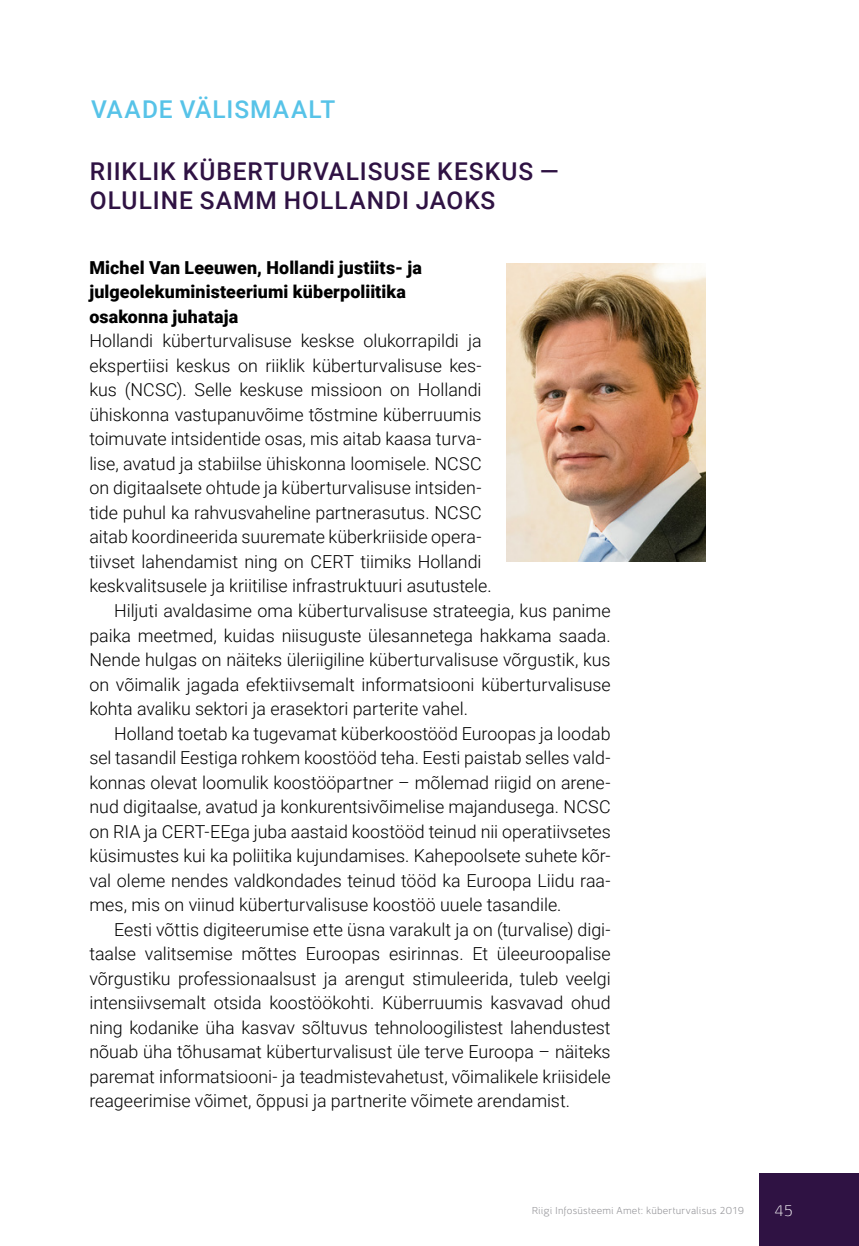
<style>
.page{position:relative;width:859px;height:1246px;background:#fff}
.page>*{position:absolute;margin:0;border:0;box-sizing:border-box;transform-origin:0 0}
.t1{font:500 24.5px/29.8px "Roboto";letter-spacing:.04em;color:#2f1243}
.t2{font:500 24.5px "Roboto";letter-spacing:.045em;color:#57c3e8}
.t3{font:300 17.85px "Roboto";color:#000}
.t4{font:900 17.85px/24.5px "Roboto";letter-spacing:.01em;color:#000}
.t5{font:300 15.75px "Ludwig";color:#fff}
.t6{font:10.5px "Ludwig";letter-spacing:.015em;color:#98989c}
</style>
<div class="page">
<div style="left:758px;top:1172px;width:100px;height:73px;background:#2f1243"></div>
<img style="left:506px;top:264px;width:198px;height:297px">
<h1 class="t2" style="left:91px;top:92px;width:246px">VAADE VÄLISMAALT</h1>
<h1 class="t1" style="left:90px;top:155px;width:470px">RIIKLIK KÜBERTURVALISUSE KESKUS —<br>OLULINE SAMM HOLLANDI JAOKS</h1>
<p class="t4" style="left:89px;top:254px;width:334px">Michel Van Leeuwen, Hollandi justiits- ja julgeolekuministeeriumi küberpoliitika osakonna juhataja</p>
<p class="t3" style="left:89px;top:328px;width:393px">Hollandi küberturvalisuse keskse olukorrapildi ja</p>
<p class="t3" style="left:89px;top:353px;width:393px">ekspertiisi keskus on riiklik küberturvalisuse kes-</p>
<p class="t3" style="left:89px;top:377px;width:393px">kus (NCSC). Selle keskuse missioon on Hollandi</p>
<p class="t3" style="left:89px;top:402px;width:393px">ühiskonna vastupanuvõime tõstmine küberruumis</p>
<p class="t3" style="left:89px;top:426px;width:393px">toimuvate intsidentide osas, mis aitab kaasa turva-</p>
<p class="t3" style="left:89px;top:451px;width:393px">lise, avatud ja stabiilse ühiskonna loomisele. NCSC</p>
<p class="t3" style="left:89px;top:475px;width:393px">on digitaalsete ohtude ja küberturvalisuse intsiden-</p>
<p class="t3" style="left:89px;top:500px;width:393px">tide puhul ka rahvusvaheline partnerasutus. NCSC</p>
<p class="t3" style="left:89px;top:524px;width:393px">aitab koordineerida suuremate küberkriiside opera-</p>
<p class="t3" style="left:89px;top:549px;width:393px">tiivset lahendamist ning on CERT tiimiks Hollandi</p>
<p class="t3" style="left:89px;top:573px;width:401px">keskvalitsusele ja kriitilise infrastruktuuri asutustele.</p>
<p class="t3" style="left:114px;top:598px;width:498px">Hiljuti avaldasime oma küberturvalisuse strateegia, kus panime</p>
<p class="t3" style="left:89px;top:622px;width:520px">paika meetmed, kuidas niisuguste ülesannetega hakkama saada.</p>
<p class="t3" style="left:89px;top:647px;width:522px">Nende hulgas on näiteks üleriigiline küberturvalisuse võrgustik, kus</p>
<p class="t3" style="left:89px;top:671px;width:522px">on võimalik jagada efektiivsemalt informatsiooni küberturvalisuse</p>
<p class="t3" style="left:89px;top:696px;width:377px">kohta avaliku sektori ja erasektori parterite vahel.</p>
<p class="t3" style="left:114px;top:720px;width:498px">Holland toetab ka tugevamat küberkoostööd Euroopas ja loodab</p>
<p class="t3" style="left:89px;top:745px;width:522px">sel tasandil Eestiga rohkem koostööd teha. Eesti paistab selles vald-</p>
<p class="t3" style="left:89px;top:769px;width:522px">konnas olevat loomulik koostööpartner – mõlemad riigid on arene-</p>
<p class="t3" style="left:89px;top:794px;width:522px">nud digitaalse, avatud ja konkurentsivõimelise majandusega. NCSC</p>
<p class="t3" style="left:89px;top:818px;width:522px">on RIA ja CERT-EEga juba aastaid koostööd teinud nii operatiivsetes</p>
<p class="t3" style="left:89px;top:843px;width:522px">küsimustes kui ka poliitika kujundamises. Kahepoolsete suhete kõr-</p>
<p class="t3" style="left:89px;top:867px;width:522px">val oleme nendes valdkondades teinud tööd ka Euroopa Liidu raa-</p>
<p class="t3" style="left:89px;top:892px;width:470px">mes, mis on viinud küberturvalisuse koostöö uuele tasandile.</p>
<p class="t3" style="left:114px;top:916px;width:498px">Eesti võttis digiteerumise ette üsna varakult ja on (turvalise) digi-</p>
<p class="t3" style="left:89px;top:941px;width:522px">taalse valitsemise mõttes Euroopas esirinnas. Et üleeuroopalise</p>
<p class="t3" style="left:89px;top:965px;width:522px">võrgustiku professionaalsust ja arengut stimuleerida, tuleb veelgi</p>
<p class="t3" style="left:89px;top:990px;width:522px">intensiivsemalt otsida koostöökohti. Küberruumis kasvavad ohud</p>
<p class="t3" style="left:89px;top:1014px;width:522px">ning kodanike üha kasvav sõltuvus tehnoloogilistest lahendustest</p>
<p class="t3" style="left:89px;top:1039px;width:522px">nõuab üha tõhusamat küberturvalisust üle terve Euroopa – näiteks</p>
<p class="t3" style="left:89px;top:1063px;width:522px">paremat informatsiooni- ja teadmistevahetust, võimalikele kriisidele</p>
<p class="t3" style="left:89px;top:1088px;width:479px">reageerimise võimet, õppusi ja partnerite võimete arendamist.</p>
<p class="t6" style="left:531px;top:1204px;width:214px">Riigi Infosüsteemi Amet: küberturvalisus 2019</p>
<p class="t5" style="left:773px;top:1202px;width:21px">45</p>
</div>
